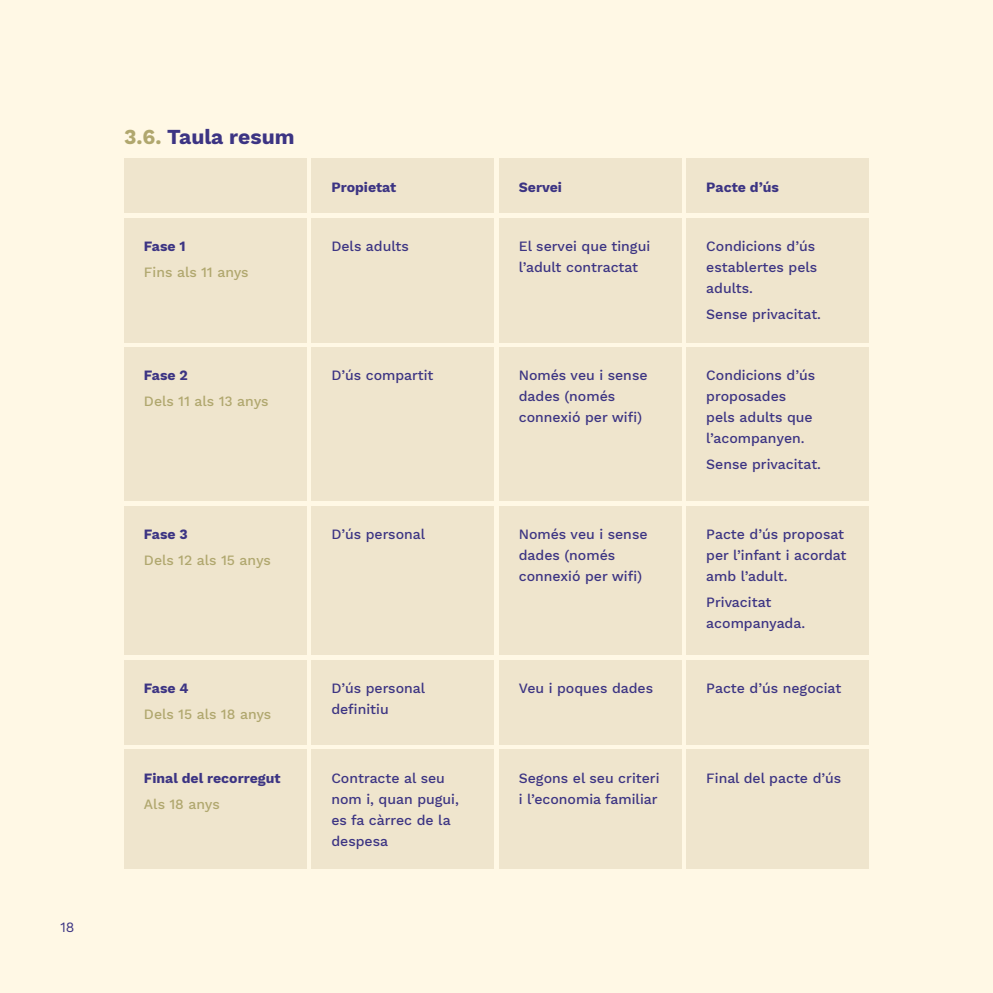
<style>
.page{position:relative;width:993px;height:993px;background:#fff}
.page>*{position:absolute;margin:0;border:0;box-sizing:border-box;transform-origin:0 0}
.t1{font:700 21px "Work Sans";color:#3c3483}
.t2{font:500 14px/21px "Work Sans";color:#3c3483}
.t3{font:500 14px "Work Sans";color:#b0a76e}
.t4{font:700 14px "Work Sans";color:#3c3483}
.t5{font:14px "Work Sans Regular 400";color:#3c3483}
.s1{color:#b0a76e}
</style>
<div class="page">
<div style="left:0;top:0;width:992px;height:992px;background:#fff8e5"></div>
<div style="left:124px;top:218px;width:182px;height:124px;background:#efe5cd"></div>
<div style="left:124px;top:347px;width:182px;height:154px;background:#efe5cd"></div>
<div style="left:124px;top:506px;width:182px;height:149px;background:#efe5cd"></div>
<div style="left:124px;top:660px;width:182px;height:84px;background:#efe5cd"></div>
<div style="left:124px;top:749px;width:182px;height:119px;background:#efe5cd"></div>
<div style="left:311px;top:218px;width:183px;height:124px;background:#efe5cd"></div>
<div style="left:311px;top:158px;width:183px;height:55px;background:#efe5cd"></div>
<div style="left:124px;top:158px;width:182px;height:55px;background:#efe5cd"></div>
<div style="left:311px;top:347px;width:183px;height:154px;background:#efe5cd"></div>
<div style="left:311px;top:506px;width:183px;height:149px;background:#efe5cd"></div>
<div style="left:311px;top:660px;width:183px;height:84px;background:#efe5cd"></div>
<div style="left:311px;top:749px;width:183px;height:119px;background:#efe5cd"></div>
<div style="left:499px;top:218px;width:182px;height:124px;background:#efe5cd"></div>
<div style="left:499px;top:158px;width:182px;height:55px;background:#efe5cd"></div>
<div style="left:499px;top:347px;width:182px;height:154px;background:#efe5cd"></div>
<div style="left:499px;top:506px;width:182px;height:149px;background:#efe5cd"></div>
<div style="left:499px;top:660px;width:182px;height:84px;background:#efe5cd"></div>
<div style="left:499px;top:749px;width:182px;height:119px;background:#efe5cd"></div>
<div style="left:686px;top:218px;width:182px;height:124px;background:#efe5cd"></div>
<div style="left:686px;top:158px;width:182px;height:55px;background:#efe5cd"></div>
<div style="left:686px;top:347px;width:182px;height:154px;background:#efe5cd"></div>
<div style="left:686px;top:506px;width:182px;height:149px;background:#efe5cd"></div>
<div style="left:686px;top:660px;width:182px;height:84px;background:#efe5cd"></div>
<div style="left:686px;top:749px;width:182px;height:119px;background:#efe5cd"></div>
<p class="t5" style="left:60px;top:915px;width:16px">18</p>
<h1 class="t1" style="left:124px;top:124px;width:172px"><span class="s1">3.6.</span> Taula resum</h1>
<p class="t4" style="left:144px;top:238px;width:43px">Fase 1</p>
<p class="t3" style="left:144px;top:264px;width:106px">Fins als 11 anys</p>
<p class="t4" style="left:144px;top:367px;width:45px">Fase 2</p>
<p class="t3" style="left:144px;top:393px;width:126px">Dels 11 als 13 anys</p>
<p class="t4" style="left:331px;top:178px;width:66px">Propietat</p>
<p class="t2" style="left:331px;top:236px;width:79px">Dels adults</p>
<p class="t2" style="left:331px;top:365px;width:103px">D’ús compartit</p>
<p class="t4" style="left:144px;top:526px;width:45px">Fase 3</p>
<p class="t3" style="left:144px;top:552px;width:128px">Dels 12 als 15 anys</p>
<p class="t2" style="left:331px;top:524px;width:95px">D’ús personal</p>
<p class="t4" style="left:144px;top:680px;width:46px">Fase 4</p>
<p class="t3" style="left:144px;top:706px;width:129px">Dels 15 als 18 anys</p>
<p class="t2" style="left:331px;top:678px;width:95px">D’ús personal definitiu</p>
<p class="t4" style="left:144px;top:769px;width:138px">Final del recorregut</p>
<p class="t3" style="left:144px;top:795px;width:77px">Als 18 anys</p>
<p class="t2" style="left:331px;top:767px;width:129px">Contracte al seu nom i, quan pugui, es fa càrrec de la despesa</p>
<p class="t4" style="left:518px;top:178px;width:45px">Servei</p>
<p class="t2" style="left:518px;top:236px;width:133px">El servei que tingui l’adult contractat</p>
<p class="t2" style="left:518px;top:365px;width:130px">Només veu i sense dades (només connexió per wifi)</p>
<p class="t2" style="left:518px;top:524px;width:130px">Només veu i sense dades (només connexió per wifi)</p>
<p class="t2" style="left:518px;top:678px;width:136px">Veu i poques dades</p>
<p class="t2" style="left:518px;top:767px;width:142px">Segons el seu criteri i l’economia familiar</p>
<p class="t4" style="left:706px;top:178px;width:74px">Pacte d’ús</p>
<p class="t2" style="left:706px;top:236px;width:112px">Condicions d’ús establertes pels adults.</p>
<p class="t2" style="left:706px;top:304px;width:116px">Sense privacitat.</p>
<p class="t2" style="left:706px;top:365px;width:110px">Condicions d’ús proposades pels adults que l’acompanyen.</p>
<p class="t2" style="left:706px;top:454px;width:116px">Sense privacitat.</p>
<p class="t2" style="left:706px;top:524px;width:142px">Pacte d’ús proposat per l’infant i acordat amb l’adult.</p>
<p class="t2" style="left:706px;top:592px;width:100px">Privacitat acompanyada.</p>
<p class="t2" style="left:706px;top:678px;width:136px">Pacte d’ús negociat</p>
<p class="t2" style="left:706px;top:767px;width:136px">Final del pacte d’ús</p>
</div>
